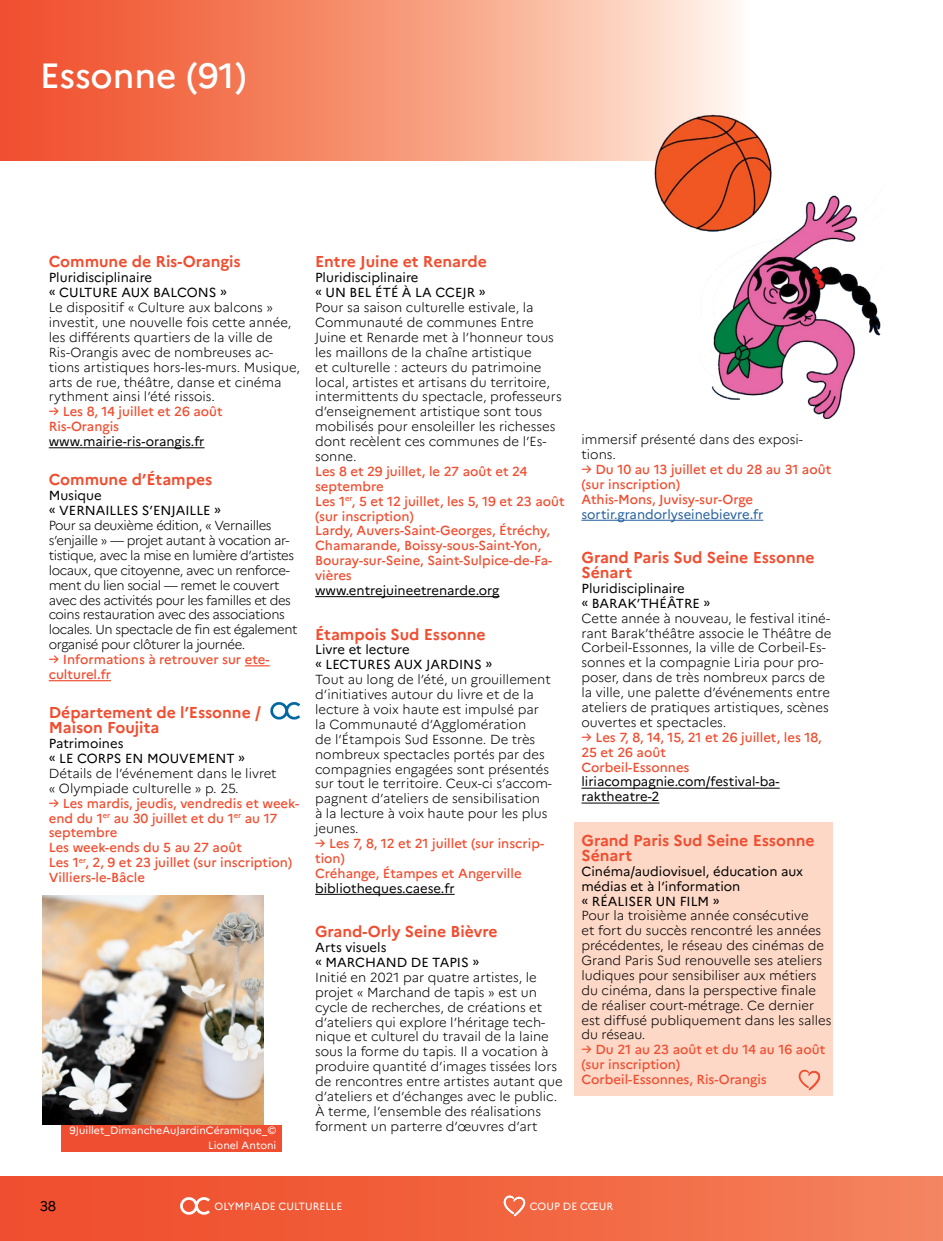
<style>
.page{position:relative;width:943px;height:1241px;background:#fff}
.page>*{position:absolute;margin:0;border:0;box-sizing:border-box;transform-origin:0 0}
.t1{font:500 35px "Marianne";letter-spacing:-.005em;color:#fff}
.t2{font:700 15.75px/14.9px "Marianne";color:#f04e30}
.t3{font:14px "Marianne";color:#000}
.t4{font:300 13.12px/14.9px "Marianne";color:#000}
.t5{font:500 13.12px/14.9px "Marianne";color:#f04e30}
.t6{font:13.12px/14.9px "Marianne";color:#000}
.t7{font:300 13.12px/14.9px "Marianne";letter-spacing:-.03em;color:#000}
.t8{font:13.12px "Marianne";color:#215e9e}
.t9{font:10.5px/14.9px "Marianne";color:#fff;text-align:right}
</style>
<div class="page">
<div style="left:0;top:1176px;width:943px;height:64px;background:linear-gradient(to right,#ef4927,#f4815b)"></div>
<div style="left:574px;top:822px;width:259px;height:273px;background:#fdd8c7"></div>
<hr style="left:49px;top:447px;width:155px;height:1px;background:#000">
<svg style="left:245px;top:665px;width:25px;height:1px"></svg>
<hr style="left:49px;top:680px;width:62px;height:1px;background:#f04e30">
<hr style="left:315px;top:596px;width:184px;height:1px;background:#000">
<hr style="left:315px;top:893px;width:139px;height:1px;background:#000">
<hr style="left:581px;top:519px;width:182px;height:1px;background:#215e9e">
<hr style="left:581px;top:787px;width:198px;height:1px;background:#000">
<hr style="left:581px;top:802px;width:78px;height:1px;background:#000">
<svg style="left:270px;top:702px;width:30px;height:17px"></svg>
<svg style="left:0;top:0;width:738px;height:160px;background:#f69376"></svg>
<div style="left:61px;top:1124px;width:220px;height:27px;background:#f04e30"></div>
<img style="left:43px;top:895px;width:220px;height:229px">
<svg style="left:180px;top:1196px;width:30px;height:18px"></svg>
<svg style="left:504px;top:1195px;width:21px;height:20px"></svg>
<svg style="left:798px;top:1069px;width:22px;height:21px"></svg>
<img style="left:650px;top:94px;width:233px;height:325px">
<h1 class="t1" style="left:40px;top:54px;width:208px">Essonne (91)</h1>
<p class="t2" style="left:49px;top:254px;width:193px">Commune de Ris-Orangis</p>
<p class="t6" style="left:49px;top:270px;width:180px">Pluridisciplinaire<br>« CULTURE AUX BALCONS »</p>
<p class="t4" style="left:49px;top:300px;width:253px">Le dispositif « Culture aux balcons » investit, une nouvelle fois cette année, les différents quartiers de la ville de Ris-Orangis avec de nombreuses ac&shy;tions artistiques hors-les-murs. Musique, arts de rue, théâtre, danse et cinéma rythment ainsi l’été rissois.</p>
<p class="t5" style="left:49px;top:404px;width:175px">→ Les 8, 14 juillet et 26 août<br>Ris-Orangis</p>
<p class="t6" style="left:49px;top:434px;width:157px">www.mairie-ris-orangis.fr</p>
<p class="t2" style="left:49px;top:472px;width:165px">Commune d’Étampes</p>
<p class="t6" style="left:49px;top:488px;width:174px">Musique<br>« VERNAILLES S’ENJAILLE »</p>
<p class="t7" style="left:49px;top:518px;width:250px">Pour sa deuxième édition, « Vernailles s’enjaille » — projet autant à vocation ar&shy;tistique, avec la mise en lumière d’artistes locaux, que citoyenne, avec un renforce&shy;ment du lien social — remet le couvert avec des activités pour les familles et des coins restauration avec des associations locales. Un spectacle de fin est également organisé pour clôturer la journée.</p>
<p class="t5" style="left:49px;top:651px;width:222px">→ Informations à retrouver sur ete&shy;culturel.fr</p>
<p class="t2" style="left:49px;top:705px;width:214px">Département de l’Essonne /<br>Maison Foujita</p>
<p class="t6" style="left:49px;top:736px;width:198px">Patrimoines<br>« LE CORPS EN MOUVEMENT »</p>
<p class="t4" style="left:49px;top:765px;width:229px">Détails de l’événement dans le livret « Olympiade culturelle » p. 25.</p>
<p class="t5" style="left:49px;top:795px;width:252px">→ Les mardis, jeudis, vendredis et week&shy;end du 1<sup>er</sup> au 30 juillet et du 1<sup>er</sup> au 17 septembre<br>Les week-ends du 5 au 27 août<br>Les 1<sup>er</sup>, 2, 9 et 23 juillet (sur inscription)<br>Villiers-le-Bâcle</p>
<p class="t9" style="left:70px;top:1122px;width:208px">9Juillet_DimancheAuJardinCéramique_©<br>Lionel Antoni</p>
<p class="t2" style="left:315px;top:254px;width:173px">Entre Juine et Renarde</p>
<p class="t6" style="left:315px;top:270px;width:172px">Pluridisciplinaire<br>« UN BEL ÉTÉ À LA CCEJR »</p>
<p class="t4" style="left:315px;top:300px;width:248px">Pour sa saison culturelle estivale, la Communauté de communes Entre Juine et Renarde met à l’honneur tous les maillons de la chaîne artistique<br>et culturelle : acteurs du patrimoine local, artistes et artisans du territoire, intermittents du spectacle, professeurs d’enseignement artistique sont tous mobilisés pour ensoleiller les richesses dont recèlent ces communes de l’Es&shy;sonne.</p>
<p class="t5" style="left:315px;top:463px;width:251px">Les 8 et 29 juillet, le 27 août et 24 septembre<br>Les 1<sup>er</sup>, 5 et 12 juillet, les 5, 19 et 23 août (sur inscription)<br>Lardy, Auvers-Saint-Georges, Étréchy,<br>Chamarande, Boissy-sous-Saint-Yon,<br>Bouray-sur-Seine, Saint-Sulpice-de-Fa&shy;vières</p>
<p class="t6" style="left:315px;top:582px;width:186px">www.entrejuineetrenarde.org</p>
<p class="t2" style="left:315px;top:626px;width:172px">Étampois Sud Essonne</p>
<p class="t6" style="left:315px;top:642px;width:179px">Livre et lecture<br>« LECTURES AUX JARDINS »</p>
<p class="t4" style="left:315px;top:672px;width:238px">Tout au long de l’été, un grouillement d’initiatives autour du livre et de la lecture à voix haute est impulsé par la Communauté d’Agglomération<br>de l’Étampois Sud Essonne. De très nombreux spectacles portés par des compagnies engagées sont présentés sur tout le territoire. Ceux-ci s’accom&shy;pagnent d’ateliers de sensibilisation<br>à la lecture à voix haute pour les plus jeunes.</p>
<p class="t5" style="left:315px;top:835px;width:231px">→ Les 7, 8, 12 et 21 juillet (sur inscrip&shy;tion)<br>Créhange, Étampes et Angerville</p>
<p class="t6" style="left:315px;top:880px;width:141px">bibliotheques.caese.fr</p>
<p class="t2" style="left:315px;top:924px;width:184px">Grand-Orly Seine Bièvre</p>
<p class="t6" style="left:315px;top:939px;width:166px">Arts visuels<br>« MARCHAND DE TAPIS »</p>
<p class="t4" style="left:315px;top:969px;width:249px">Initié en 2021 par quatre artistes, le projet « Marchand de tapis » est un cycle de recherches, de créations et d’ateliers qui explore l’héritage tech&shy;nique et culturel du travail de la laine sous la forme du tapis. Il a vocation à produire quantité d’images tissées lors de rencontres entre artistes autant que d’ateliers et d’échanges avec le public.<br>À terme, l’ensemble des réalisations forment un parterre d’œuvres d’art</p>
<p class="t4" style="left:581px;top:432px;width:223px">immersif présenté dans des exposi&shy;tions.</p>
<p class="t5" style="left:581px;top:461px;width:251px">→ Du 10 au 13 juillet et du 28 au 31 août (sur inscription)<br>Athis-Mons, Juvisy-sur-Orge</p>
<p class="t8" style="left:581px;top:505px;width:183px">sortir.grandorlyseinebievre.fr</p>
<p class="t2" style="left:581px;top:550px;width:234px">Grand Paris Sud Seine Essonne<br>Sénart</p>
<p class="t6" style="left:581px;top:580px;width:130px">Pluridisciplinaire<br>« BARAK’THÉÂTRE »</p>
<p class="t4" style="left:581px;top:610px;width:251px">Cette année à nouveau, le festival itiné&shy;rant Barak’théâtre associe le Théâtre de Corbeil-Essonnes, la ville de Corbeil-Es&shy;sonnes et la compagnie Liria pour pro&shy;poser, dans de très nombreux parcs de la ville, une palette d’événements entre ateliers de pratiques artistiques, scènes ouvertes et spectacles.</p>
<p class="t5" style="left:581px;top:729px;width:242px">→ Les 7, 8, 14, 15, 21 et 26 juillet, les 18,<br>25 et 26 août<br>Corbeil-Essonnes</p>
<p class="t6" style="left:581px;top:774px;width:200px">liriacompagnie.com/festival-ba&shy;raktheatre-2</p>
<p class="t2" style="left:581px;top:832px;width:234px">Grand Paris Sud Seine Essonne<br>Sénart</p>
<p class="t6" style="left:581px;top:863px;width:223px">Cinéma/audiovisuel, éducation aux médias et à l’information<br>« RÉALISER UN FILM »</p>
<p class="t4" style="left:581px;top:908px;width:252px">Pour la troisième année consécutive<br>et fort du succès rencontré les années précédentes, le réseau des cinémas de Grand Paris Sud renouvelle ses ateliers ludiques pour sensibiliser aux métiers du cinéma, dans la perspective finale de réaliser court-métrage. Ce dernier est diffusé publiquement dans les salles du réseau.</p>
<p class="t5" style="left:581px;top:1042px;width:245px">→ Du 21 au 23 août et du 14 au 16 août (sur inscription)<br>Corbeil-Essonnes, Ris-Orangis</p>
<p class="t3" style="left:40px;top:1197px;width:18px">38</p>
<p class="t9" style="left:215px;top:1198px;width:129px">OLYMPIADE CULTURELLE</p>
<p class="t9" style="left:530px;top:1198px;width:85px">COUP DE CŒUR</p>
</div>
